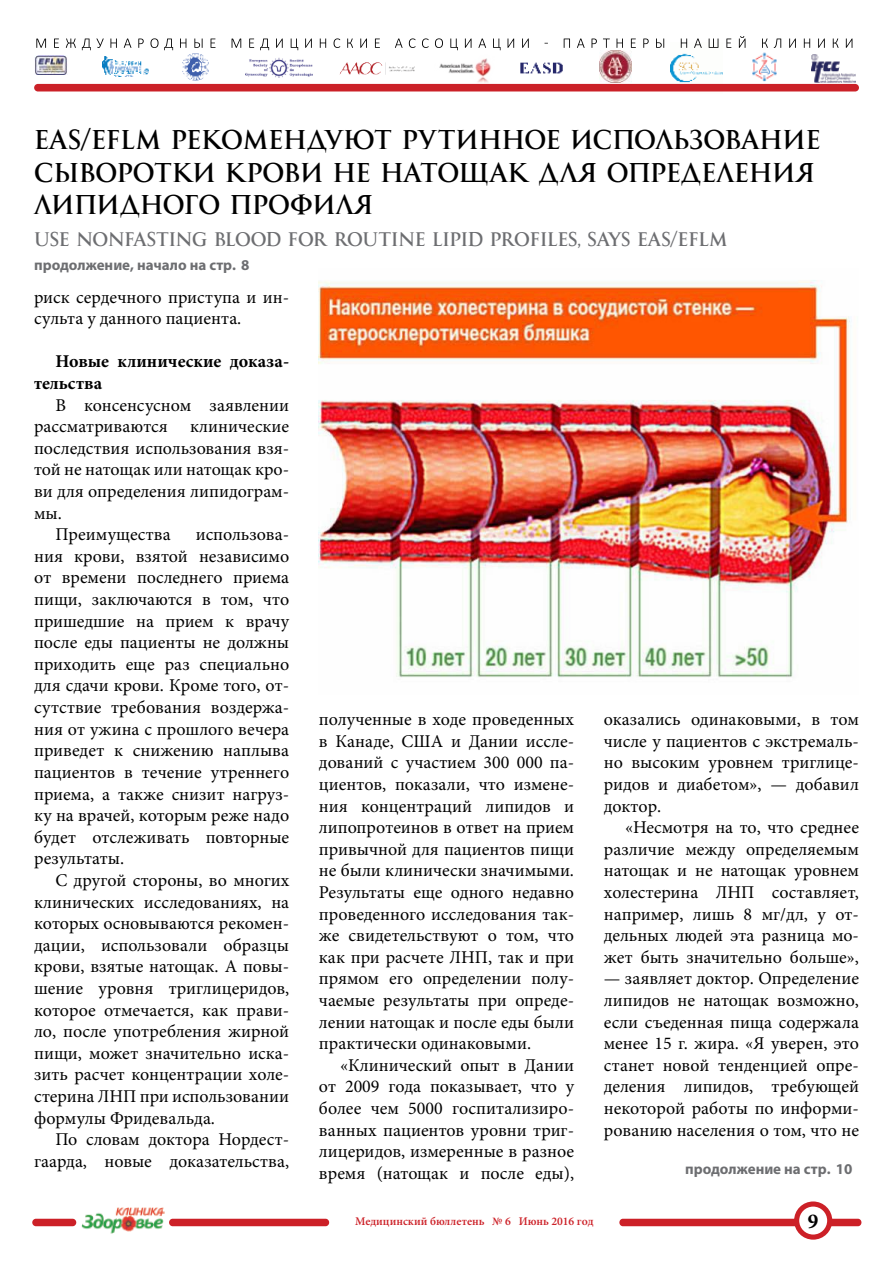
<style>
.page{position:relative;width:893px;height:1263px;background:#fff}
.page>*{position:absolute;margin:0;border:0;box-sizing:border-box;transform-origin:0 0}
.t1{font:700 27px/32.4px "Goudy Trajan";color:#000}
.t2{font:700 21.15px "Minion Pro";color:#000}
.t3{font:700 19.5px "Goudy Trajan";letter-spacing:-.01em;color:#6d6e71}
.t4{font:18px/21.6px "Minion Pro";color:#000;text-align:justify}
.t5{font:700 18px/21.6px "Minion Pro";color:#000}
.t6{font:700 15px "Myriad Pro";color:#6d6e71}
.t7{font:600 11.7px "Minion Pro";color:#cc2027}
</style>
<div class="page">
<div style="left:32px;top:1219px;width:44px;height:7px;background:#cc2027;border-radius:4px"></div>
<div style="left:169px;top:1219px;width:160px;height:7px;background:#cc2027;border-radius:4px"></div>
<div style="left:619px;top:1219px;width:242px;height:7px;background:#cc2027;border-radius:4px"></div>
<img style="left:82px;top:1208px;width:82px;height:25px">
<div style="left:794px;top:1201px;width:38px;height:38px;background:#cc2027;border-radius:50%"></div>
<div style="left:799px;top:1206px;width:28px;height:28px;background:#fff;border-radius:50%"></div>
<img style="left:246px;top:58px;width:66px;height:20px">
<img style="left:339px;top:62px;width:76px;height:13px">
<img style="left:599px;top:50px;width:32px;height:32px">
<img style="left:434px;top:45px;width:62px;height:39px">
<img style="left:182px;top:53px;width:27px;height:27px">
<img style="left:102px;top:56px;width:47px;height:21px">
<img style="left:811px;top:55px;width:45px;height:28px">
<img style="left:520px;top:62px;width:43px;height:12px">
<img style="left:34px;top:55px;width:33px;height:20px">
<img style="left:671px;top:42px;width:51px;height:50px">
<img style="left:752px;top:52px;width:25px;height:29px">
<svg style="left:36px;top:39px;width:10px;height:9px"></svg>
<svg style="left:54px;top:39px;width:5px;height:9px"></svg>
<svg style="left:66px;top:39px;width:10px;height:9px"></svg>
<svg style="left:82px;top:39px;width:22px;height:11px"></svg>
<svg style="left:110px;top:39px;width:7px;height:9px"></svg>
<svg style="left:124px;top:39px;width:7px;height:9px"></svg>
<svg style="left:138px;top:39px;width:6px;height:9px"></svg>
<svg style="left:150px;top:38px;width:23px;height:12px"></svg>
<svg style="left:180px;top:39px;width:6px;height:9px"></svg>
<svg style="left:194px;top:39px;width:9px;height:9px"></svg>
<svg style="left:211px;top:39px;width:5px;height:9px"></svg>
<svg style="left:232px;top:39px;width:9px;height:9px"></svg>
<svg style="left:249px;top:39px;width:5px;height:9px"></svg>
<svg style="left:260px;top:39px;width:9px;height:11px"></svg>
<svg style="left:276px;top:39px;width:7px;height:9px"></svg>
<svg style="left:291px;top:39px;width:7px;height:11px"></svg>
<svg style="left:305px;top:39px;width:7px;height:9px"></svg>
<svg style="left:320px;top:39px;width:6px;height:9px"></svg>
<svg style="left:334px;top:38px;width:6px;height:10px"></svg>
<svg style="left:347px;top:39px;width:6px;height:9px"></svg>
<svg style="left:360px;top:39px;width:7px;height:9px"></svg>
<svg style="left:375px;top:39px;width:5px;height:9px"></svg>
<svg style="left:395px;top:39px;width:8px;height:9px"></svg>
<svg style="left:409px;top:38px;width:6px;height:10px"></svg>
<svg style="left:422px;top:38px;width:7px;height:10px"></svg>
<svg style="left:435px;top:38px;width:8px;height:10px"></svg>
<svg style="left:450px;top:39px;width:8px;height:11px"></svg>
<svg style="left:465px;top:39px;width:6px;height:9px"></svg>
<svg style="left:478px;top:39px;width:8px;height:9px"></svg>
<svg style="left:493px;top:39px;width:8px;height:11px"></svg>
<svg style="left:508px;top:39px;width:6px;height:9px"></svg>
<svg style="left:522px;top:39px;width:7px;height:9px"></svg>
<svg style="left:564px;top:39px;width:6px;height:9px"></svg>
<svg style="left:577px;top:39px;width:8px;height:9px"></svg>
<svg style="left:591px;top:39px;width:6px;height:9px"></svg>
<svg style="left:603px;top:39px;width:7px;height:9px"></svg>
<svg style="left:616px;top:39px;width:7px;height:9px"></svg>
<svg style="left:631px;top:39px;width:5px;height:9px"></svg>
<svg style="left:643px;top:39px;width:6px;height:9px"></svg>
<svg style="left:656px;top:39px;width:8px;height:9px"></svg>
<svg style="left:681px;top:39px;width:6px;height:9px"></svg>
<svg style="left:694px;top:39px;width:8px;height:9px"></svg>
<svg style="left:709px;top:39px;width:9px;height:9px"></svg>
<svg style="left:726px;top:39px;width:5px;height:9px"></svg>
<svg style="left:739px;top:36px;width:6px;height:12px"></svg>
<svg style="left:762px;top:39px;width:6px;height:9px"></svg>
<svg style="left:774px;top:39px;width:7px;height:9px"></svg>
<svg style="left:789px;top:39px;width:7px;height:9px"></svg>
<svg style="left:804px;top:39px;width:6px;height:9px"></svg>
<svg style="left:818px;top:39px;width:7px;height:9px"></svg>
<svg style="left:833px;top:39px;width:5px;height:9px"></svg>
<svg style="left:846px;top:39px;width:6px;height:9px"></svg>
<div style="left:34px;top:84px;width:825px;height:7px;background:#cb2128;border-radius:4px"></div>
<img style="left:319px;top:280px;width:532px;height:398px">
<h1 class="t1" style="left:34px;top:124px;width:788px">EAS/EFLM РЕКОМЕНДУЮТ РУТИННОЕ ИСПОЛЬЗОВАНИЕ<br>СЫВОРОТКИ КРОВИ НЕ НАТОЩАК ДЛЯ ОПРЕДЕЛЕНИЯ<br>ЛИПИДНОГО ПРОФИЛЯ</h1>
<p class="t3" style="left:34px;top:227px;width:695px">USE NONFASTING BLOOD FOR ROUTINE LIPID PROFILES, SAYS EAS/EFLM</p>
<p class="t6" style="left:34px;top:255px;width:217px">продолжение, начало на стр. 8</p>
<p class="t4" style="left:34px;top:286px;width:257px">риск сердечного приступа и ин&shy;сульта у данного пациента.</p>
<p class="t5" style="left:34px;top:351px;width:257px;text-indent:21px">Новые клинические доказа&shy;тельства</p>
<p class="t4" style="left:55px;top:394px;width:235px">В консенсусном заявлении</p>
<p class="t4" style="left:34px;top:416px;width:257px">рассматриваются клинические</p>
<p class="t4" style="left:34px;top:437px;width:257px">последствия использования взя-</p>
<p class="t4" style="left:34px;top:459px;width:257px">той не натощак или натощак кро-</p>
<p class="t4" style="left:34px;top:481px;width:257px">ви для определения липидограм-</p>
<p class="t4" style="left:34px;top:502px;width:29px">мы.</p>
<p class="t4" style="left:55px;top:524px;width:117px">Преимущества</p>
<p class="t4" style="left:34px;top:524px;width:257px;text-indent:162px">использова&shy;ния крови, взятой независимо от времени последнего приема пищи, заключаются в том, что пришедшие на прием к врачу после еды пациенты не должны приходить еще раз специально для сдачи крови. Кроме того, от&shy;сутствие требования воздержа&shy;ния от ужина с прошлого вечера приведет к снижению наплыва пациентов в течение утреннего приема, а также снизит нагруз&shy;ку на врачей, которым реже надо будет отслеживать повторные результаты.</p>
<p class="t4" style="left:34px;top:869px;width:257px;text-indent:21px">С другой стороны, во многих клинических исследованиях, на которых основываются рекомен&shy;дации, использовали образцы крови, взятые натощак. А повы&shy;шение уровня триглицеридов, которое отмечается, как прави&shy;ло, после употребления жирной пищи, может значительно иска&shy;зить расчет концентрации холе&shy;стерина ЛНП при использовании формулы Фридевальда.</p>
<p class="t4" style="left:34px;top:1129px;width:257px;text-align:right">По словам доктора Нордест&shy;гаарда, новые доказательства,</p>
<p class="t4" style="left:319px;top:709px;width:257px">полученные в ходе проведенных в Канаде, США и Дании иссле&shy;дований с участием 300 000 па&shy;циентов, показали, что измене&shy;ния концентраций липидов и липопротеинов в ответ на прием привычной для пациентов пищи не были клинически значимыми.<br>Результаты еще одного недавно проведенного исследования так&shy;же свидетельствуют о том, что как при расчете ЛНП, так и при прямом его определении полу&shy;чаемые результаты при опреде&shy;лении натощак и после еды были практически одинаковыми.</p>
<p class="t4" style="left:319px;top:1054px;width:257px;text-indent:21px">«Клинический опыт в Дании от 2009 года показывает, что у более чем 5000 госпитализиро&shy;ванных пациентов уровни триг&shy;лицеридов, измеренные в разное время (натощак и после еды),</p>
<p class="t4" style="left:604px;top:709px;width:257px">оказались одинаковыми, в том числе у пациентов с экстремаль&shy;но высоким уровнем триглице&shy;ридов и диабетом», — добавил доктор.</p>
<p class="t4" style="left:604px;top:817px;width:257px;text-indent:21px">«Несмотря на то, что среднее различие между определяемым натощак и не натощак уровнем холестерина ЛНП составляет, например, лишь 8 мг/дл, у от&shy;дельных людей эта разница мо&shy;жет быть значительно больше»,</p>
<p class="t4" style="left:604px;top:968px;width:257px">— заявляет доктор. Определение липидов не натощак возможно, если съеденная пища содержала менее 15 г. жира. «Я уверен, это станет новой тенденцией опре&shy;деления липидов, требующей некоторой работы по информи&shy;рованию населения о том, что не</p>
<p class="t6" style="left:685px;top:1159px;width:169px">продолжение на стр. 10</p>
<p class="t7" style="left:355px;top:1213px;width:240px">Медицинский бюллетень № 6 Июнь 2016 год</p>
<p class="t2" style="left:808px;top:1206px;width:12px">9</p>
</div>
